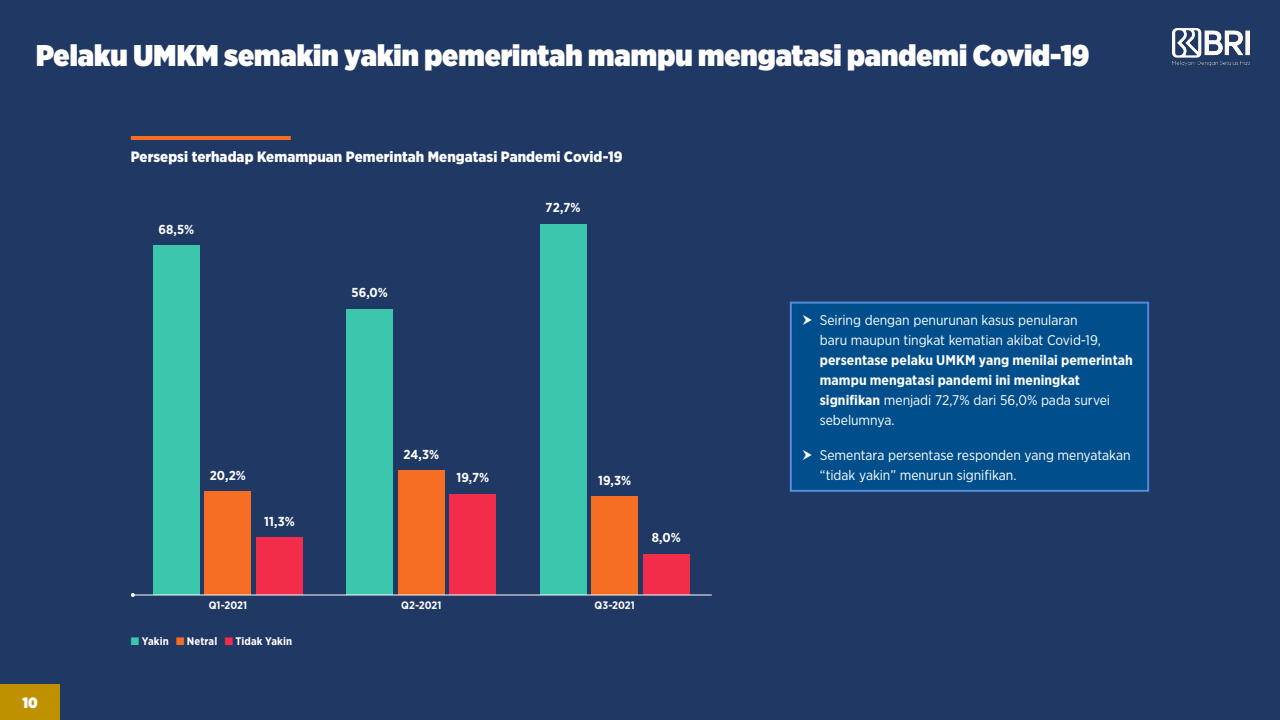
<style>
.page{position:relative;width:1280px;height:720px;background:#203864}
.page>*{position:absolute;margin:0;border:0;box-sizing:border-box;transform-origin:0 0}
.t1{font:900 30px "Gotham Narrow";color:#fff}
.t2{font:900 15px "Gotham Narrow";letter-spacing:.005em;color:#fff}
.t3{font:900 15px "Gotham Narrow";color:#fff}
.t4{font:14px/20px "Gotham Narrow";letter-spacing:-.005em;color:#fff}
.t5{font:700 13px "Gotham Narrow";color:#fff}
.t6{font:700 11px "Gotham Narrow";letter-spacing:.005em;color:#fff}
.t7{font:700 10.8px "Gotham Narrow";letter-spacing:.005em;color:#fff}
.s1{color:#3bc7ae}
.s2{color:#f56e23}
.s3{color:#f32d49}
.s4{font-weight:700}
</style>
<div class="page">
<div style="left:0;top:684px;width:60px;height:36px;background:#bf9000"></div>
<img style="left:1172px;top:28px;width:77px;height:38px">
<div style="left:256px;top:537px;width:47px;height:58px;background:#f32d49"></div>
<div style="left:450px;top:494px;width:46px;height:101px;background:#f32d49"></div>
<div style="left:643px;top:554px;width:47px;height:41px;background:#f32d49"></div>
<div style="left:205px;top:492px;width:46px;height:103px;background:#f56e23"></div>
<div style="left:398px;top:471px;width:47px;height:124px;background:#f56e23"></div>
<div style="left:591px;top:496px;width:47px;height:99px;background:#f56e23"></div>
<div style="left:153px;top:245px;width:47px;height:350px;background:#3bc7ae"></div>
<div style="left:346px;top:309px;width:47px;height:286px;background:#3bc7ae"></div>
<div style="left:540px;top:224px;width:46px;height:371px;background:#3bc7ae"></div>
<hr style="left:133px;top:594px;width:579px;height:2px;background:#fff">
<svg style="left:131px;top:593px;width:4px;height:4px"></svg>
<div style="left:791px;top:303px;width:357px;height:188px;background:#004f8c"></div>
<div style="left:790px;top:302px;width:359px;height:190px;border:2px solid #528bda"></div>
<hr style="left:131px;top:136px;width:160px;height:4px;background:#f56e23">
<p class="t1" style="left:36px;top:35px;width:1055px">Pelaku UMKM semakin yakin pemerintah mampu mengatasi pandemi Covid-19</p>
<p class="t2" style="left:131px;top:147px;width:493px">Persepsi terhadap Kemampuan Pemerintah Mengatasi Pandemi Covid-19</p>
<p class="t3" style="left:22px;top:693px;width:17px">10</p>
<p class="t5" style="left:158px;top:221px;width:37px">68,5%</p>
<p class="t5" style="left:352px;top:284px;width:38px">56,0%</p>
<p class="t5" style="left:546px;top:199px;width:36px">72,7%</p>
<p class="t5" style="left:210px;top:467px;width:38px">20,2%</p>
<p class="t5" style="left:264px;top:513px;width:32px">11,3%</p>
<p class="t5" style="left:403px;top:446px;width:37px">24,3%</p>
<p class="t5" style="left:456px;top:470px;width:34px">19,7%</p>
<p class="t5" style="left:598px;top:472px;width:35px">19,3%</p>
<p class="t5" style="left:652px;top:529px;width:31px">8,0%</p>
<p class="t7" style="left:209px;top:598px;width:40px">Q1-2021</p>
<p class="t7" style="left:401px;top:598px;width:42px">Q2-2021</p>
<p class="t7" style="left:594px;top:598px;width:42px">Q3-2021</p>
<p class="t6" style="left:131px;top:634px;width:163px"><span class="s1">■</span> Yakin <span class="s2">■</span> Netral <span class="s3">■</span> Tidak Yakin</p>
<p class="t4" style="left:820px;top:310px;width:314px">Seiring dengan penurunan kasus penularan<br>baru maupun tingkat kematian akibat Covid-19, <span class="s4">persentase pelaku UMKM yang menilai pemerintah mampu mengatasi pandemi ini meningkat signifikan</span> menjadi 72,7% dari 56,0% pada survei sebelumnya.</p>
<p class="t4" style="left:820px;top:445px;width:312px">Sementara persentase responden yang menyatakan “tidak yakin” menurun signifikan.</p>
</div>
